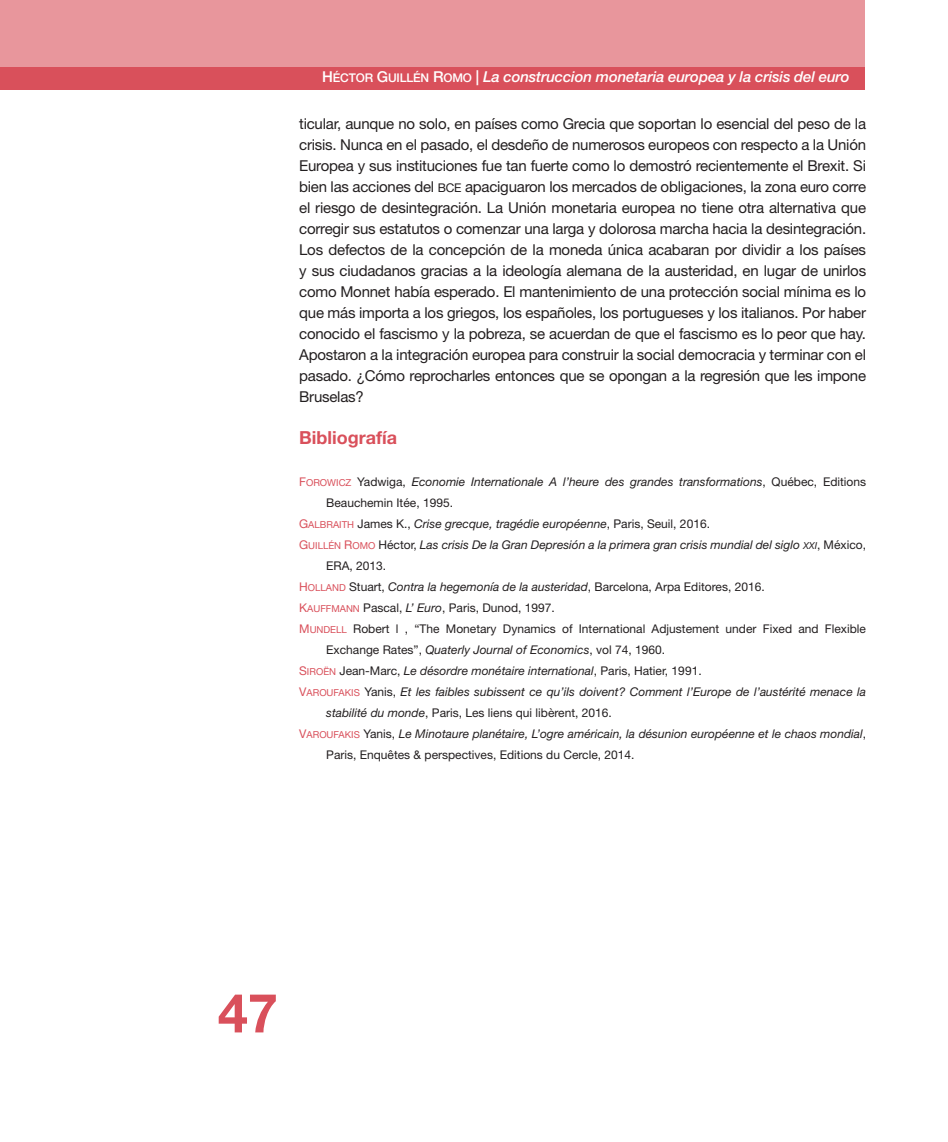
<style>
.page{position:relative;width:948px;height:1142px;background:#fff}
.page>*{position:absolute;margin:0;border:0;box-sizing:border-box;transform-origin:0 0}
.t1{font:700 54px "Helvetica Neue LT Std";color:#d9505b}
.t2{font:700 18px "Helvetica Neue LT Std";color:#d9505b}
.t3{font:15px/21px "Helvetica Neue LT Std";letter-spacing:-.015em;color:#231f20;text-align:justify}
.t4{font:italic 500 15px "Helvetica Neue LT Std";letter-spacing:-.01em;color:#fff}
.t5{font:italic 12px "Helvetica Neue LT Std";color:#231f20}
.t6{font:12px "Helvetica Neue LT Std";color:#231f20}
.s1{font-family:"Helvetica Neue LT Std Md SC800";font-weight:400;font-style:normal}
.s2{font-family:"Helvetica Neue LT Std Md SC800";font-weight:400;font-style:normal;font-size:12px}
.s3{font-family:"Helvetica Neue LT Std Roman SC800";font-size:12px}
.s4{font-family:"Helvetica Neue LT Std Roman SC800";font-style:normal;color:#d9505b}
.s5{font-family:"Helvetica Neue LT Std Roman SC800";font-style:normal;font-size:9.6px;color:#d9505b}
.s6{font-style:normal}
.s7{font-family:"Helvetica Neue LT Std It SC800";font-style:normal;font-size:9.6px}
.s8{font-family:"Helvetica Neue LT Std Roman SC800";color:#d9505b}
.s9{font-family:"Helvetica Neue LT Std Roman SC800";font-size:9.6px;color:#d9505b}
.s10{font-style:italic}
</style>
<div class="page">
<div style="left:0;top:0;width:864px;height:67px;background:#e8969c"></div>
<div style="left:0;top:67px;width:864px;height:22px;background:#d9505b"></div>
<p class="t4" style="left:322px;top:67px;width:529px"><span class="s1">H</span><span class="s2">ÉCTOR</span> <span class="s1">G</span><span class="s2">UILLÉN</span> <span class="s1">R</span><span class="s2">OMO</span> | La construccion monetaria europea y la crisis del euro</p>
<p class="t3" style="left:299px;top:113px;width:568px">ticular, aunque no solo, en países como Grecia que soportan lo esencial del peso de la crisis. Nunca en el pasado, el desdeño de numerosos europeos con respecto a la Unión Europea y sus instituciones fue tan fuerte como lo demostró recientemente el Brexit. Si bien las acciones del <span class="s3">BCE</span> apaciguaron los mercados de obligaciones, la zona euro corre el riesgo de desintegración. La Unión monetaria europea no tiene otra alternativa que corregir sus estatutos o comenzar una larga y dolorosa marcha hacia la desintegración.<br>Los defectos de la concepción de la moneda única acabaran por dividir a los países y sus ciudadanos gracias a la ideología alemana de la austeridad, en lugar de unirlos como Monnet había esperado. El mantenimiento de una protección social mínima es lo que más importa a los griegos, los españoles, los portugueses y los italianos. Por haber conocido el fascismo y la pobreza, se acuerdan de que el fascismo es lo peor que hay.<br>Apostaron a la integración europea para construir la social democracia y terminar con el pasado. ¿Cómo reprocharles entonces que se opongan a la regresión que les impone Bruselas?</p>
<p class="t2" style="left:299px;top:426px;width:99px">Bibliografía</p>
<p class="t5" style="left:299px;top:475px;width:568px"><span class="s4">F</span><span class="s5">OROWICZ</span> <span class="s6">Yadwiga,</span> Economie Internationale A l’heure des grandes transformations<span class="s6">, Québec, Editions</span></p>
<p class="t6" style="left:326px;top:496px;width:128px">Beauchemin Itée, 1995.</p>
<p class="t5" style="left:299px;top:517px;width:412px"><span class="s4">G</span><span class="s5">ALBRAITH</span> <span class="s6">James K.,</span> Crise grecque, tragédie européenne<span class="s6">, Paris, Seuil, 2016.</span></p>
<p class="t5" style="left:299px;top:538px;width:568px"><span class="s4">G</span><span class="s5">UILLÉN</span> <span class="s4">R</span><span class="s5">OMO</span> <span class="s6">Héctor,</span> Las crisis De la Gran Depresión a la primera gran crisis mundial del siglo <span class="s7">xxi</span><span class="s6">, México,</span></p>
<p class="t6" style="left:326px;top:559px;width:62px">ERA, 2013.</p>
<p class="t6" style="left:299px;top:580px;width:467px"><span class="s8">H</span> <span class="s9">OLLAND</span> Stuart, <span class="s10">Contra la hegemonía de la austeridad</span>, Barcelona, Arpa Editores, 2016.</p>
<p class="t6" style="left:299px;top:601px;width:257px"><span class="s8">K</span><span class="s9">AUFFMANN</span> Pascal, <span class="s10">L’ Euro</span>, Paris, Dunod, 1997.</p>
<p class="t6" style="left:299px;top:622px;width:568px"><span class="s8">M</span> <span class="s9">UNDELL</span> Robert l , “The Monetary Dynamics of International Adjustement under Fixed and Flexible</p>
<p class="t6" style="left:326px;top:643px;width:340px">Exchange Rates”, <span class="s10">Quaterly Journal of Economics</span>, vol 74, 1960.</p>
<p class="t5" style="left:299px;top:664px;width:404px"><span class="s4">S</span><span class="s5">IROËN</span> <span class="s6">Jean-Marc,</span> Le désordre monétaire international<span class="s6">, Paris, Hatier, 1991.</span></p>
<p class="t5" style="left:299px;top:685px;width:568px"><span class="s4">V</span><span class="s5">AROUFAKIS</span> <span class="s6">Yanis,</span> Et les faibles subissent ce qu’ils doivent? Comment l’Europe de l’austérité menace la</p>
<p class="t6" style="left:326px;top:706px;width:287px"><span class="s10">stabilité du monde</span>, Paris, Les liens qui libèrent, 2016.</p>
<p class="t5" style="left:299px;top:727px;width:568px"><span class="s4">V</span><span class="s5">AROUFAKIS</span> <span class="s6">Yanis,</span> Le Minotaure planétaire, L’ogre américain, la désunion européenne et le chaos mondial<span class="s6">,</span></p>
<p class="t6" style="left:326px;top:748px;width:310px">Paris, Enquêtes &amp; perspectives, Editions du Cercle, 2014.</p>
<h1 class="t1" style="left:218px;top:979px;width:62px">47</h1>
</div>
